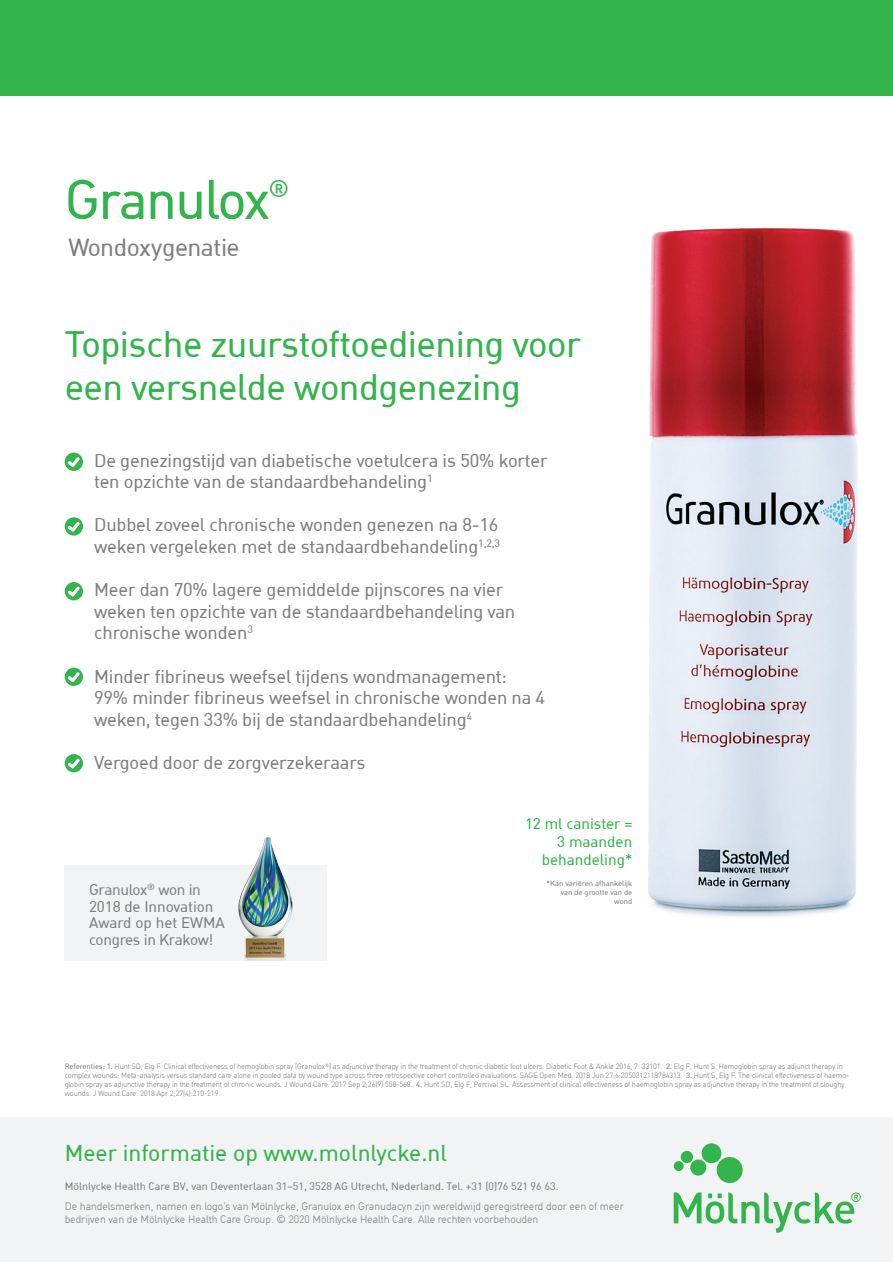
<style>
.page{position:relative;width:893px;height:1263px;background:#fff}
.page>*{position:absolute;margin:0;border:0;box-sizing:border-box;transform-origin:0 0}
.t1{font:53.7px "Molnlycke Din";letter-spacing:-.03em;color:#34b44d}
.t2{font:36px/43.2px "Molnlycke Din";letter-spacing:-.015em;color:#34b44d}
.t3{font:24.3px "Molnlycke Din";letter-spacing:-.02em;color:#808083}
.t4{font:23.25px "Molnlycke Din";color:#34b44d}
.t5{font:22.5px "Molnlycke Din";color:#34b44d}
.t6{font:18px/21.6px "Molnlycke Din";letter-spacing:-.01em;color:#808083}
.t7{font:15px/16.5px "Molnlycke Din";letter-spacing:-.02em;color:#808083}
.t8{font:15px/18px "Molnlycke Din";color:#34b44d;text-align:right}
.t9{font:300 10.5px/13.5px "Molnlycke Din";color:#808083}
.t10{font:10.5px "Molnlycke Din";color:#808083}
.t11{font:300 7.5px/9px "Molnlycke Din";letter-spacing:-.01em;color:#808083}
.t12{font:7.5px/9px "Molnlycke Din";color:#808083;text-align:right}
.s1{font-weight:400}
</style>
<div class="page">
<div style="left:0;top:1117px;width:893px;height:145px;background:#f2f3f4"></div>
<div style="left:65px;top:865px;width:262px;height:95px;background:#f2f3f4"></div>
<div style="left:0;top:0;width:893px;height:95px;background:#34b44d"></div>
<svg style="left:65px;top:453px;width:18px;height:18px"></svg>
<svg style="left:65px;top:517px;width:18px;height:19px"></svg>
<svg style="left:65px;top:582px;width:18px;height:18px"></svg>
<svg style="left:65px;top:668px;width:18px;height:18px"></svg>
<svg style="left:674px;top:1143px;width:187px;height:90px"></svg>
<img style="left:648px;top:228px;width:210px;height:689px">
<img style="left:238px;top:837px;width:55px;height:123px">
<svg style="left:65px;top:754px;width:18px;height:18px"></svg>
<h1 class="t1" style="left:65px;top:168px;width:207px">Granulox</h1>
<h3 class="t4" style="left:268px;top:175px;width:22px">®</h3>
<h3 class="t3" style="left:68px;top:233px;width:173px">Wondoxygenatie</h3>
<h2 class="t2" style="left:65px;top:322px;width:518px">Topische zuurstoftoediening voor een versnelde wondgenezing</h2>
<h3 class="t6" style="left:94px;top:449px;width:455px">De genezingstijd van diabetische voetulcera is 50% korter ten opzichte van de standaardbehandeling<sup>1</sup></h3>
<h3 class="t6" style="left:94px;top:514px;width:407px">Dubbel zoveel chronische wonden genezen na 8-16 weken vergeleken met de standaardbehandeling<sup>1,2,3</sup></h3>
<h3 class="t6" style="left:94px;top:579px;width:423px">Meer dan 70% lagere gemiddelde pijnscores na vier weken ten opzichte van de standaardbehandeling van chronische wonden<sup>3</sup></h3>
<h3 class="t6" style="left:94px;top:665px;width:452px">Minder fibrineus weefsel tijdens wondmanagement:<br>99% minder fibrineus weefsel in chronische wonden na 4 weken, tegen 33% bij de standaardbehandeling<sup>4</sup></h3>
<h3 class="t6" style="left:94px;top:752px;width:273px">Vergoed door de zorgverzekeraars</h3>
<h3 class="t7" style="left:89px;top:881px;width:137px">Granulox<sup>®</sup> won in<br>2018 de Innovation<br>Award op het EWMA congres in Krakow!</h3>
<h3 class="t8" style="left:525px;top:815px;width:109px">12 ml canister =<br>3 maanden behandeling*</h3>
<p class="t12" style="left:547px;top:879px;width:87px">*Kan variëren afhankelijk van de grootte van de wond</p>
<p class="t11" style="left:65px;top:1062px;width:786px"><span class="s1">Referenties: 1.</span> Hunt SD, Elg F. Clinical effectiveness of hemoglobin spray (Granulox<sup>®</sup>) as adjunctive therapy in the treatment of chronic diabetic foot ulcers. Diabetic Foot &amp; Ankle 2016, 7: 33101. <span class="s1">2.</span> Elg F, Hunt S. Hemoglobin spray as adjunct therapy in complex wounds: Meta-analysis versus standard care alone in pooled data by wound type across three retrospective cohort controlled evaluations. SAGE Open Med. 2018 Jun 27;6:2050312118784313. <span class="s1">3.</span> Hunt S, Elg F. The clinical effectiveness of haemo&shy;globin spray as adjunctive therapy in the treatment of chronic wounds. J Wound Care. 2017 Sep 2;26(9):558-568. <span class="s1">4.</span> Hunt SD, Elg F, Percival SL. Assessment of clinical effectiveness of haemoglobin spray as adjunctive therapy in the treatment of sloughy wounds. J Wound Care. 2018 Apr 2;27(4):210-219.</p>
<h3 class="t5" style="left:65px;top:1139px;width:384px">Meer informatie op www.molnlycke.nl</h3>
<h3 class="t10" style="left:65px;top:1180px;width:495px">Mölnlycke Health Care BV, van Deventerlaan 31–51, 3528 AG Utrecht, Nederland. Tel. +31 (0)76 521 96 63.</h3>
<h3 class="t9" style="left:65px;top:1200px;width:561px">De handelsmerken, namen en logo’s van Mölnlycke, Granulox en Granudacyn zijn wereldwijd geregistreerd door een of meer bedrijven van de Mölnlycke Health Care Group. © 2020 Mölnlycke Health Care. Alle rechten voorbehouden</h3>
</div>
